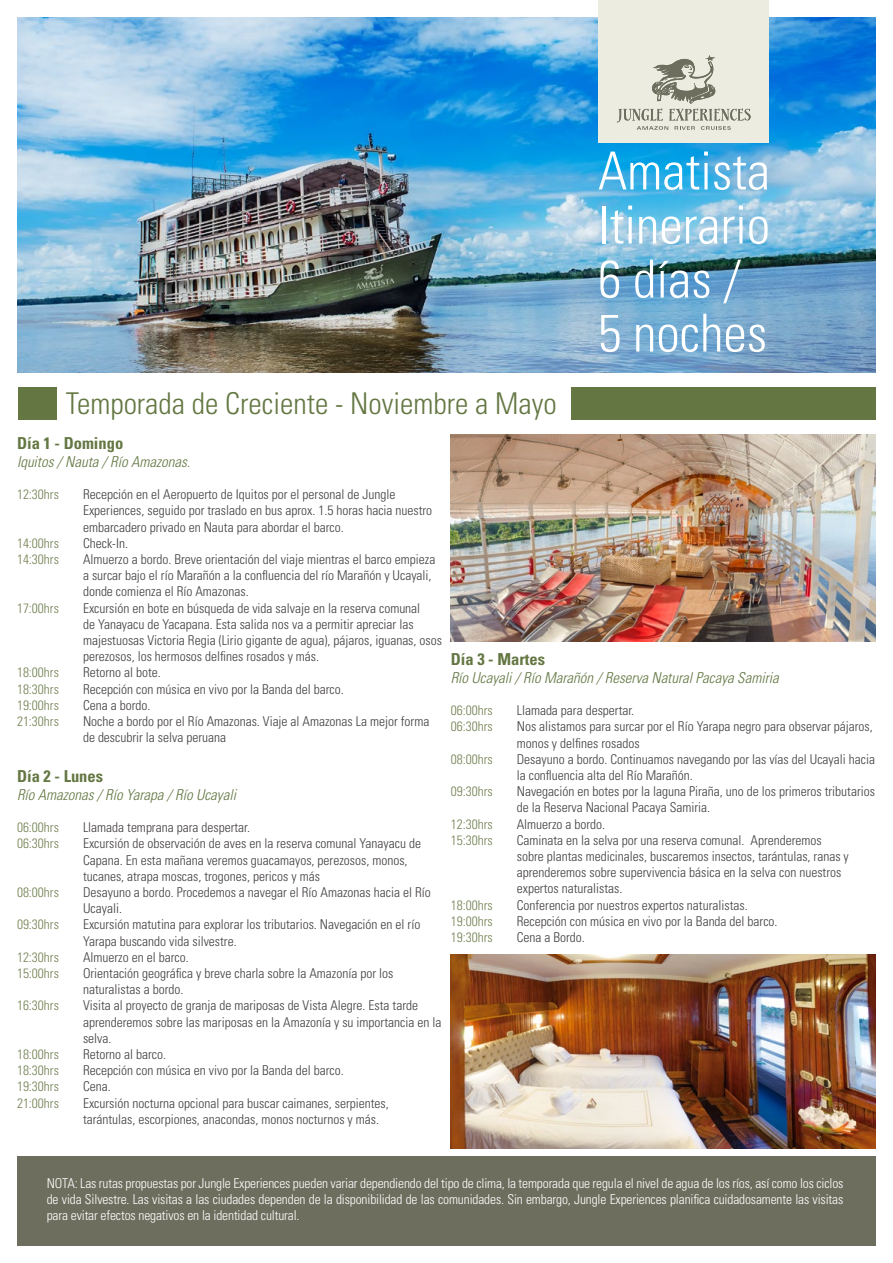
<style>
.page{position:relative;width:893px;height:1263px;background:#fff}
.page>*{position:absolute;margin:0;border:0;box-sizing:border-box;transform-origin:0 0}
.t1{font:300 condensed 52.5px/54px "Univers LT Std";color:#fff}
.t2{font:300 condensed 30px "Univers LT Std";color:#647743}
.t3{font:700 condensed 16.5px "Univers LT Std";color:#647743}
.t4{font:italic 300 condensed 15px "Univers LT Std";color:#647743}
.t5{font:300 condensed 13.5px/16.2px "Univers LT Std";color:#433f40}
.t6{font:300 condensed 13.5px/16.2px "Univers LT Std";letter-spacing:-.01em;color:#fff;text-align:justify}
.t7{font:300 condensed 13.5px "Univers LT Std";color:#738253}
</style>
<div class="page">
<img style="left:17px;top:17px;width:859px;height:356px">
<img style="left:451px;top:434px;width:425px;height:207px">
<img style="left:451px;top:955px;width:425px;height:193px">
<div style="left:598px;top:0;width:170px;height:142px;background:#edece1"></div>
<svg style="left:617px;top:55px;width:134px;height:75px"></svg>
<div style="left:17px;top:1157px;width:859px;height:89px;background:#6d6e5e"></div>
<div style="left:571px;top:387px;width:305px;height:32px;background:#647743"></div>
<div style="left:18px;top:387px;width:39px;height:32px;background:#647743"></div>
<h2 class="t2" style="left:66px;top:386px;width:492px">Temporada de Creciente - Noviembre a Mayo</h2>
<h1 class="t1" style="left:598px;top:144px;width:174px">Amatista<br>Itinerario<br>6 días /<br>5 noches</h1>
<p class="t3" style="left:17px;top:433px;width:108px">Día 1 - Domingo</p>
<p class="t4" style="left:17px;top:452px;width:175px">Iquitos / Nauta / Río Amazonas.</p>
<p class="t7" style="left:17px;top:486px;width:43px">12:30hrs</p>
<p class="t5" style="left:83px;top:486px;width:351px">Recepción en el Aeropuerto de Iquitos por el personal de Jungle<br>Experiences, seguido por traslado en bus aprox. 1.5 horas hacia nuestro embarcadero privado en Nauta para abordar el barco.</p>
<p class="t7" style="left:17px;top:535px;width:43px">14:00hrs</p>
<p class="t5" style="left:83px;top:535px;width:46px">Check-In.</p>
<p class="t7" style="left:17px;top:551px;width:43px">14:30hrs</p>
<p class="t5" style="left:83px;top:551px;width:354px">Almuerzo a bordo. Breve orientación del viaje mientras el barco empieza a surcar bajo el río Marañón a la confluencia del río Marañón y Ucayali, donde comienza el Río Amazonas.</p>
<p class="t7" style="left:17px;top:600px;width:43px">17:00hrs</p>
<p class="t5" style="left:83px;top:600px;width:361px">Excursión en bote en búsqueda de vida salvaje en la reserva comunal<br>de Yanayacu de Yacapana. Esta salida nos va a permitir apreciar las majestuosas Victoria Regia (Lirio gigante de agua), pájaros, iguanas, osos perezosos, los hermosos delfines rosados y más.</p>
<p class="t7" style="left:17px;top:664px;width:43px">18:00hrs</p>
<p class="t5" style="left:83px;top:664px;width:79px">Retorno al bote.</p>
<p class="t7" style="left:17px;top:681px;width:43px">18:30hrs</p>
<p class="t5" style="left:83px;top:681px;width:262px">Recepción con música en vivo por la Banda del barco.</p>
<p class="t7" style="left:17px;top:697px;width:43px">19:00hrs</p>
<p class="t5" style="left:83px;top:697px;width:69px">Cena a bordo.</p>
<p class="t7" style="left:17px;top:713px;width:43px">21:30hrs</p>
<p class="t5" style="left:83px;top:713px;width:348px">Noche a bordo por el Río Amazonas. Viaje al Amazonas La mejor forma de descubrir la selva peruana</p>
<p class="t3" style="left:17px;top:766px;width:88px">Día 2 - Lunes</p>
<p class="t4" style="left:17px;top:785px;width:221px">Río Amazonas / Río Yarapa / Río Ucayali</p>
<p class="t7" style="left:17px;top:819px;width:43px">06:00hrs</p>
<p class="t5" style="left:83px;top:819px;width:168px">Llamada temprana para despertar.</p>
<p class="t7" style="left:17px;top:835px;width:43px">06:30hrs</p>
<p class="t5" style="left:83px;top:835px;width:340px">Excursión de observación de aves en la reserva comunal Yanayacu de<br>Capana. En esta mañana veremos guacamayos, perezosos, monos, tucanes, atrapa moscas, trogones, pericos y más</p>
<p class="t7" style="left:17px;top:884px;width:43px">08:00hrs</p>
<p class="t5" style="left:83px;top:884px;width:349px">Desayuno a bordo. Procedemos a navegar el Río Amazonas hacia el Río<br>Ucayali.</p>
<p class="t7" style="left:17px;top:916px;width:43px">09:30hrs</p>
<p class="t5" style="left:83px;top:916px;width:339px">Excursión matutina para explorar los tributarios. Navegación en el río<br>Yarapa buscando vida silvestre.</p>
<p class="t7" style="left:17px;top:949px;width:43px">12:30hrs</p>
<p class="t5" style="left:83px;top:949px;width:107px">Almuerzo en el barco.</p>
<p class="t7" style="left:17px;top:965px;width:43px">15:00hrs</p>
<p class="t5" style="left:83px;top:965px;width:312px">Orientación geográfica y breve charla sobre la Amazonía por los naturalistas a bordo.</p>
<p class="t7" style="left:17px;top:997px;width:43px">16:30hrs</p>
<p class="t5" style="left:83px;top:997px;width:360px">Visita al proyecto de granja de mariposas de Vista Alegre. Esta tarde aprenderemos sobre las mariposas en la Amazonía y su importancia en la selva.</p>
<p class="t7" style="left:17px;top:1046px;width:43px">18:00hrs</p>
<p class="t5" style="left:83px;top:1046px;width:85px">Retorno al barco.</p>
<p class="t7" style="left:17px;top:1062px;width:43px">18:30hrs</p>
<p class="t5" style="left:83px;top:1062px;width:262px">Recepción con música en vivo por la Banda del barco.</p>
<p class="t7" style="left:17px;top:1078px;width:43px">19:30hrs</p>
<p class="t5" style="left:83px;top:1078px;width:29px">Cena.</p>
<p class="t7" style="left:17px;top:1095px;width:43px">21:00hrs</p>
<p class="t5" style="left:83px;top:1095px;width:307px">Excursión nocturna opcional para buscar caimanes, serpientes, tarántulas, escorpiones, anacondas, monos nocturnos y más.</p>
<p class="t3" style="left:451px;top:649px;width:96px">Día 3 - Martes</p>
<p class="t4" style="left:451px;top:668px;width:330px">Río Ucayali / Río Marañón / Reserva Natural Pacaya Samiria</p>
<p class="t7" style="left:451px;top:702px;width:43px">06:00hrs</p>
<p class="t5" style="left:517px;top:702px;width:119px">Llamada para despertar.</p>
<p class="t7" style="left:451px;top:718px;width:43px">06:30hrs</p>
<p class="t5" style="left:517px;top:718px;width:358px">Nos alistamos para surcar por el Río Yarapa negro para observar pájaros, monos y delfines rosados</p>
<p class="t7" style="left:451px;top:751px;width:43px">08:00hrs</p>
<p class="t5" style="left:517px;top:751px;width:360px">Desayuno a bordo. Continuamos navegando por las vías del Ucayali hacia la confluencia alta del Río Marañón.</p>
<p class="t7" style="left:451px;top:783px;width:43px">09:30hrs</p>
<p class="t5" style="left:517px;top:783px;width:360px">Navegación en botes por la laguna Piraña, uno de los primeros tributarios de la Reserva Nacional Pacaya Samiria.</p>
<p class="t7" style="left:451px;top:816px;width:43px">12:30hrs</p>
<p class="t5" style="left:517px;top:816px;width:90px">Almuerzo a bordo.</p>
<p class="t7" style="left:451px;top:832px;width:43px">15:30hrs</p>
<p class="t5" style="left:517px;top:832px;width:334px">Caminata en la selva por una reserva comunal. Aprenderemos sobre plantas medicinales, buscaremos insectos, tarántulas, ranas y aprenderemos sobre supervivencia básica en la selva con nuestros expertos naturalistas.</p>
<p class="t7" style="left:451px;top:897px;width:43px">18:00hrs</p>
<p class="t5" style="left:517px;top:897px;width:232px">Conferencia por nuestros expertos naturalistas.</p>
<p class="t7" style="left:451px;top:913px;width:43px">19:00hrs</p>
<p class="t5" style="left:517px;top:913px;width:262px">Recepción con música en vivo por la Banda del barco.</p>
<p class="t7" style="left:451px;top:929px;width:43px">19:30hrs</p>
<p class="t5" style="left:517px;top:929px;width:70px">Cena a Bordo.</p>
<p class="t6" style="left:47px;top:1175px;width:798px">NOTA: Las rutas propuestas por Jungle Experiences pueden variar dependiendo del tipo de clima, la temporada que regula el nivel de agua de los ríos, así como los ciclos de vida Silvestre. Las visitas a las ciudades dependen de la disponibilidad de las comunidades. Sin embargo, Jungle Experiences planifica cuidadosamente las visitas para evitar efectos negativos en la identidad cultural.</p>
</div>
